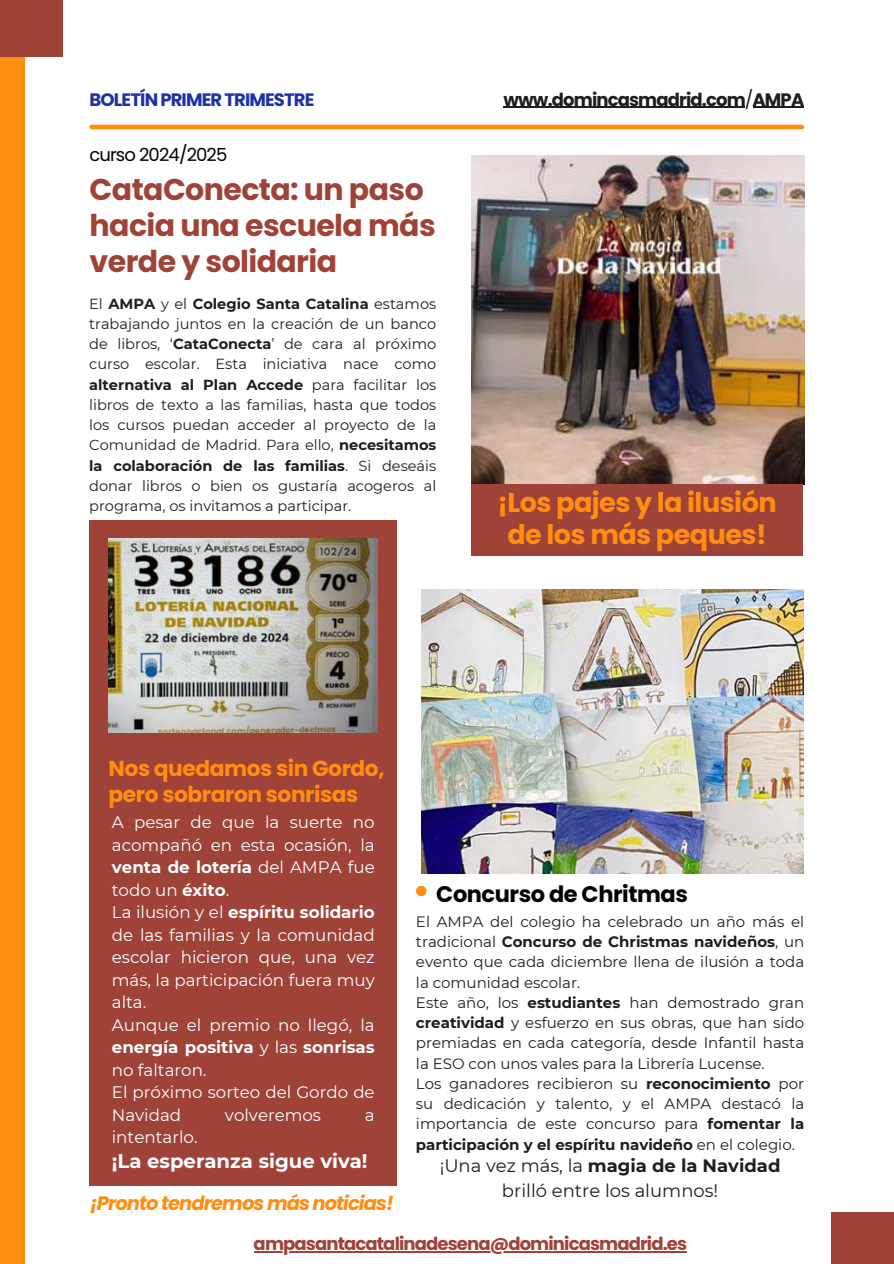
<style>
.page{position:relative;width:894px;height:1264px;background:#fff}
.page>*{position:absolute;margin:0;border:0;box-sizing:border-box;transform-origin:0 0}
.t1{font:700 30px/36px "Poppins";letter-spacing:-.02em;color:#9f4338}
.t2{font:700 27px/31.5px "Poppins";letter-spacing:-.02em;color:#ff8d10;text-align:center}
.t3{font:700 22.5px "Poppins";letter-spacing:-.02em;color:#000}
.t4{font:700 21.75px/25.8px "Poppins";letter-spacing:-.02em;color:#ff8d10}
.t5{font:700 19.65px "Montserrat";color:#fff}
.t6{font:italic 700 19.5px "Poppins";letter-spacing:-.05em;color:#ff8d10}
.t7{font:18px/24.8px "Montserrat";color:#1e1e1e;text-align:center}
.t8{font:700 18px "Poppins";letter-spacing:-.05em;color:#9f4338}
.t9{font:700 18px "Poppins";letter-spacing:-.05em;color:#1e1e1e}
.t10{font:700 18px "Poppins";letter-spacing:-.05em;color:#1c32a8}
.t11{font:18px "Poppins";letter-spacing:-.05em;color:#000}
.t12{font:16.65px/22.5px "Montserrat";color:#fff}
.t13{font:15px/20.2px "Montserrat";color:#1e1e1e}
.t14{font:14.55px/20.2px "Montserrat";color:#1e1e1e;text-align:justify}
.s1{font-weight:700}
.s2{font-weight:400}
</style>
<div class="page">
<div style="left:0;top:0;width:24px;height:1263px;background:#ff8d10"></div>
<img style="left:471px;top:156px;width:333px;height:328px">
<div style="left:0;top:0;width:63px;height:56px;background:#9f4338"></div>
<div style="left:831px;top:1212px;width:62px;height:51px;background:#9f4338"></div>
<div style="left:471px;top:484px;width:331px;height:72px;background:#9f4338"></div>
<div style="left:90px;top:520px;width:307px;height:665px;background:#9f4338"></div>
<img style="left:109px;top:539px;width:269px;height:193px">
<div style="left:416px;top:885px;width:10px;height:11px;background:#ff8d10;border-radius:50%"></div>
<img style="left:421px;top:589px;width:382px;height:284px">
<hr style="left:92px;top:125px;width:709px;height:4px;background:#ff8d10">
<hr style="left:503px;top:107px;width:241px;height:1px;background:#1e1e1e">
<hr style="left:752px;top:107px;width:51px;height:1px;background:#1e1e1e">
<hr style="left:253px;top:1250px;width:433px;height:2px;background:#9f4338">
<p class="t10" style="left:90px;top:87px;width:226px">BOLETÍN PRIMER TRIMESTRE</p>
<p class="t11" style="left:89px;top:143px;width:139px">curso 2024/2025</p>
<h1 class="t1" style="left:90px;top:171px;width:347px">CataConecta: un paso hacia una escuela más verde y solidaria</h1>
<p class="t14" style="left:89px;top:293px;width:348px">El <span class="s1">AMPA</span> y el <span class="s1">Colegio Santa Catalina</span> estamos trabajando juntos en la creación de un banco de libros, ‘<span class="s1">CataConecta</span>’ de cara al próximo curso escolar. Esta iniciativa nace como <span class="s1">alternativa al Plan Accede</span> para facilitar los libros de texto a las familias, hasta que todos los cursos puedan acceder al proyecto de la Comunidad de Madrid. Para ello, <span class="s1">necesitamos la colaboración de las familias</span>. Si deseáis donar libros o bien os gustaría acogeros al programa, os invitamos a participar.</p>
<p class="t9" style="left:503px;top:87px;width:302px">www.domincasmadrid.com<span class="s2">/</span>AMPA</p>
<h2 class="t2" style="left:497px;top:487px;width:280px">¡Los pajes y la ilusión de los más peques!</h2>
<h3 class="t4" style="left:109px;top:755px;width:277px">Nos quedamos sin Gordo, pero sobraron sonrisas</h3>
<p class="t12" style="left:112px;top:811px;width:264px">A pesar de que la suerte no acompañó en esta ocasión, la <span class="s1">venta de lotería</span> del AMPA fue todo un <span class="s1">éxito</span>.<br>La ilusión y el <span class="s1">espíritu solidario </span>de las familias y la comunidad escolar hicieron que, una vez más, la participación fuera muy alta.<br>Aunque el premio no llegó, la <span class="s1">energía positiva</span> y las <span class="s1">sonrisas </span>no faltaron.<br>El próximo sorteo del Gordo de<br>Navidad</p>
<h3 class="t3" style="left:436px;top:877px;width:253px">Concurso de Chritmas</h3>
<p class="t13" style="left:416px;top:911px;width:389px">El AMPA del colegio ha celebrado un año más el tradicional <span class="s1">Concurso de Christmas navideños</span>, un evento que cada diciembre llena de ilusión a toda la comunidad escolar.<br>Este año, los <span class="s1">estudiantes</span> han demostrado gran <span class="s1">creatividad</span> y esfuerzo en sus obras, que han sido premiadas en cada categoría, desde Infantil hasta la ESO con unos vales para la Librería Lucense.<br>Los ganadores recibieron su <span class="s1">reconocimiento</span> por su dedicación y talento, y el AMPA destacó la importancia de este concurso para <span class="s1">fomentar la participación y el espíritu navideño</span> en el colegio.</p>
<p class="t7" style="left:439px;top:1153px;width:342px">¡Una vez más, la <span class="s1">magia de la Navidad </span>brilló entre los alumnos!</p>
<p class="t12" style="left:225px;top:1103px;width:98px">volveremos</p>
<p class="t12" style="left:365px;top:1103px;width:11px">a</p>
<p class="t12" style="left:112px;top:1126px;width:87px">intentarlo.</p>
<h3 class="t5" style="left:112px;top:1149px;width:257px">¡La esperanza sigue viva!</h3>
<h3 class="t6" style="left:90px;top:1189px;width:305px">¡Pronto tendremos más noticias!</h3>
<p class="t8" style="left:253px;top:1230px;width:435px">ampasantacatalinadesena@dominicasmadrid.es</p>
</div>
